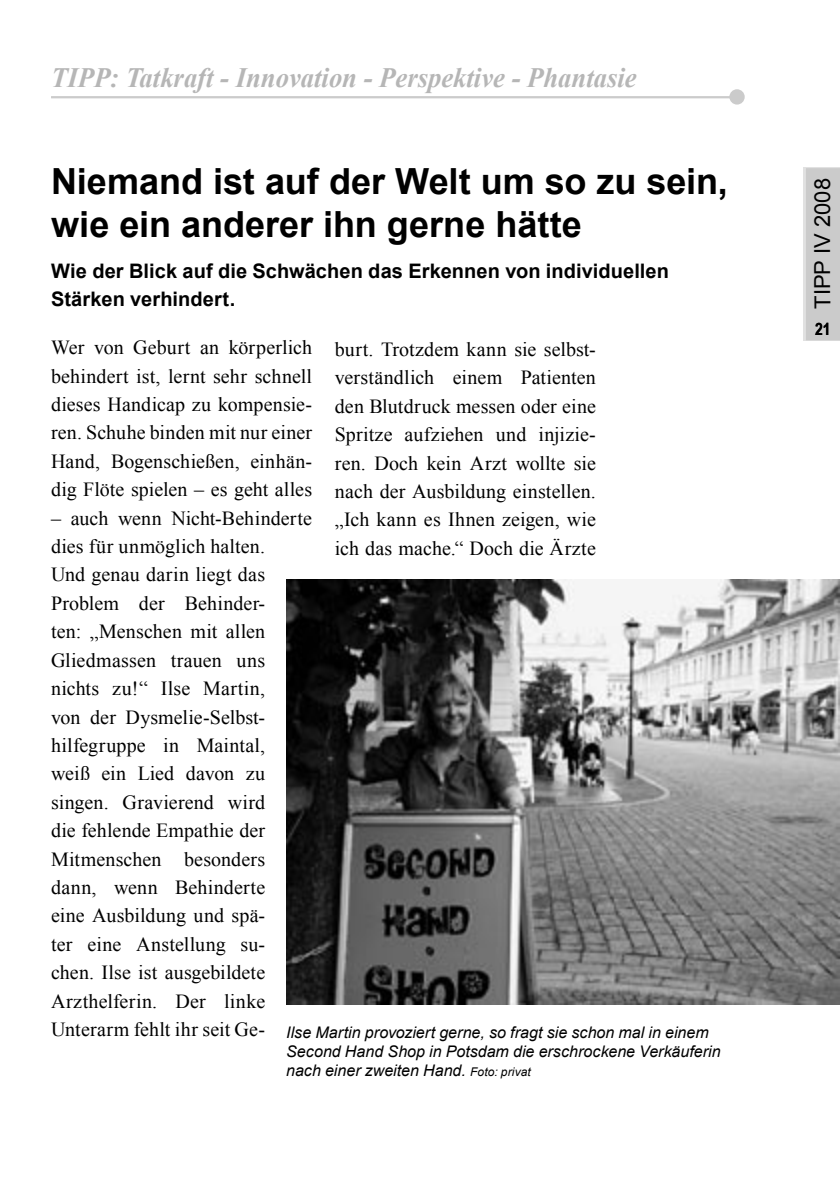
<style>
.page{position:relative;width:840px;height:1191px;background:#fff}
.page>*{position:absolute;margin:0;border:0;box-sizing:border-box;transform-origin:0 0}
.t1{font:700 36px/42.6px "Arial";color:#000}
.Fließtext{font:italic 700 28px "Times New Roman";color:#b6b6b6;scale:.95 1}
.t2{font:24px "Arial Narrow";color:#000}
.t3{font:22px "Arial";letter-spacing:-.005em;color:#000}
.t4{font:20px/28.4px "Times New Roman";letter-spacing:.01em;color:#000;text-align:justify}
.t5{font:700 20px/28.4px "Arial";letter-spacing:.005em;color:#000}
.t6{font:700 17px "Arial Narrow";color:#000}
.t7{font:italic 16px/19.2px "Arial";color:#000}
.s1{font-size:12px}
</style>
<div class="page">
<div style="left:802px;top:167px;width:37px;height:173px;background:#e1e1e1"></div>
<img style="left:286px;top:580px;width:553px;height:424px">
<div style="left:729px;top:89px;width:15px;height:16px;background:#cbcbcb;border-radius:50%"></div>
<hr style="left:51px;top:96px;width:686px;height:2px;background:#cbcbcb">
<div style="left:805px;top:168px;width:34px;height:172px;background:#cbcbcb"></div>
<p class="Fließtext" style="left:51px;top:58px;width:617px">TIPP: Tatkraft - Innovation - Perspektive - Phantasie</p>
<p class="t1" style="left:51px;top:161px;width:678px">Niemand ist auf der Welt um so zu sein, wie ein anderer ihn gerne hätte</p>
<p class="t5" style="left:51px;top:257px;width:619px">Wie der Blick auf die Schwächen das Erkennen von individuellen<br>Stärken verhindert.</p>
<p class="t4" style="left:335px;top:335px;width:262px">burt. Trotzdem kann sie selbst&shy;verständlich einem Patienten den Blutdruck messen oder eine Spritze aufziehen und injizie&shy;ren. Doch kein Arzt wollte sie nach der Ausbildung einstellen. „Ich kann es Ihnen zeigen, wie ich das mache.“ Doch die Ärzte</p>
<p class="t4" style="left:51px;top:333px;width:262px">Wer von Geburt an körperlich behindert ist, lernt sehr schnell dieses Handicap zu kompensie&shy;ren. Schuhe binden mit nur einer Hand, Bogenschießen, einhän&shy;dig Flöte spielen – es geht alles</p>
<p class="t4" style="left:51px;top:503px;width:262px">– auch wenn Nicht-Behinderte dies für unmöglich halten.</p>
<p class="t4" style="left:51px;top:560px;width:216px">Und genau darin liegt das Problem der Behinder&shy;ten: „Menschen mit allen Gliedmassen trauen uns nichts zu!“ Ilse Martin, von der Dysmelie-Selbst&shy;hilfegruppe in Maintal, weiß ein Lied davon zu singen. Gravierend wird die fehlende Empathie der Mitmenschen besonders dann, wenn Behinderte eine Ausbildung und spä&shy;ter eine Anstellung su&shy;chen. Ilse ist ausgebildete Arzthelferin. Der linke Unterarm fehlt ihr seit Ge-</p>
<p class="t7" style="left:286px;top:1023px;width:436px">Ilse Martin provoziert gerne, so fragt sie schon mal in einem<br>Second Hand Shop in Potsdam die erschrockene Verkäuferin nach einer zweiten Hand. <span class="s1">Foto: privat</span></p>
<p class="t2" style="left:803px;top:302px;width:127px;rotate:-90deg">TIPP II / 2007</p>
<p class="t3" style="left:807px;top:309px;width:132px;rotate:-90deg">TIPP IV 2008</p>
<p class="t6" style="left:814px;top:316px;width:17px">21</p>
</div>
